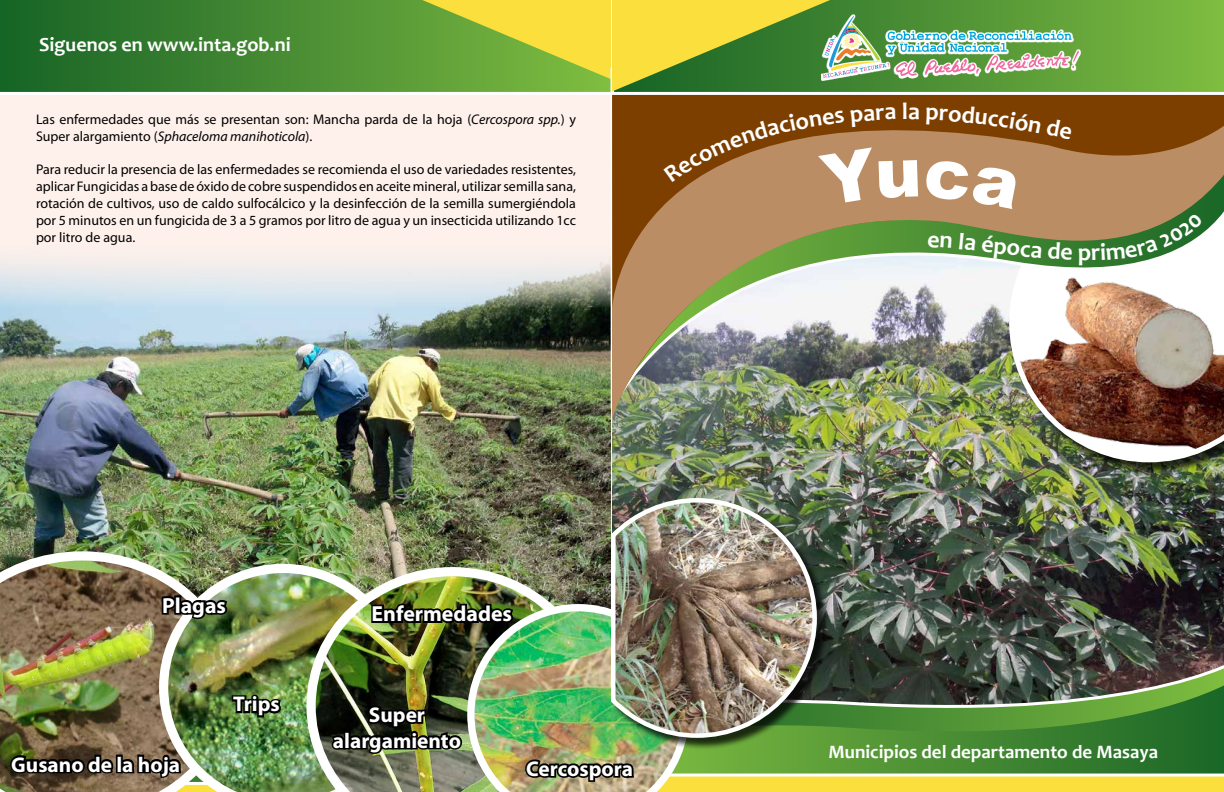
<style>
.page{position:relative;width:1224px;height:792px;background:#fff}
.page>*{position:absolute;margin:0;border:0;box-sizing:border-box;transform-origin:0 0}
.t1{font:700 24px "Candara";color:#fff}
.t2{font:700 21.8px "Myriad Pro";color:#fff}
.t3{font:700 21.4px/25.6px "Myriad Pro";color:#fff;text-align:center}
.t4{font:700 20px "Candara";color:#fff}
.t5{font:700 19px "Candara";color:#fff}
.t6{font:14px/16.8px "Myriad Pro";color:#000}
.s1{font-style:italic}
</style>
<div class="page">
<div style="left:0;top:92px;width:633px;height:700px;background:#fef1eb"></div>
<img style="left:0;top:260px;width:609px;height:333px">
<img style="left:0;top:551px;width:235px;height:42px">
<svg style="left:0;top:0;width:609px;height:95px;background:#448739"></svg>
<img style="left:609px;top:92px;width:615px;height:501px">
<svg style="left:611px;top:0;width:613px;height:95px;background:#72b13d"></svg>
<svg style="left:422px;top:0;width:657px;height:92px;background:#9cb84f"></svg>
<img style="left:612px;top:69px;width:612px;height:351px">
<img style="left:159px;top:564px;width:248px;height:29px">
<img style="left:306px;top:567px;width:292px;height:26px">
<img style="left:609px;top:496px;width:210px;height:97px">
<img style="left:0;top:593px;width:1224px;height:199px">
<svg style="left:928px;top:235px;width:24px;height:13px"></svg>
<svg style="left:959px;top:232px;width:83px;height:27px;background:#518b3e"></svg>
<svg style="left:1048px;top:242px;width:24px;height:18px"></svg>
<svg style="left:1092px;top:213px;width:111px;height:47px;background:#6e8a56"></svg>
<div style="left:925px;top:160px;width:94px;height:50px;background:#ba8d65"></div>
<svg style="left:663px;top:108px;width:256px;height:98px;background:#9f6b3a"></svg>
<svg style="left:926px;top:105px;width:146px;height:35px;background:#814609"></svg>
<h3 class="t4" style="left:39px;top:32px;width:253px">Siguenos en www.inta.gob.ni</h3>
<p class="t6" style="left:36px;top:111px;width:542px">Las enfermedades que más se presentan son: Mancha parda de la hoja (<span class="s1">Cercospora spp.</span>) y<br>Super alargamiento (<span class="s1">Sphaceloma manihoticola</span>).</p>
<p class="t6" style="left:36px;top:161px;width:542px;text-align:justify">Para reducir la presencia de las enfermedades se recomienda el uso de variedades resistentes, aplicar Fungicidas a base de óxido de cobre suspendidos en aceite mineral, utilizar semilla sana, rotación de cultivos, uso de caldo sulfocálcico y la desinfección de la semilla sumergiéndola por 5 minutos en un fungicida de 3 a 5 gramos por litro de agua y un insecticida utilizando 1cc por litro de agua.</p>
<h2 class="t2" style="left:162px;top:591px;width:66px">Plagas</h2>
<h3 class="t3" style="left:11px;top:751px;width:170px">Gusano de la hoja</h3>
<h3 class="t3" style="left:233px;top:691px;width:48px">Trips</h3>
<h2 class="t2" style="left:372px;top:600px;width:142px">Enfermedades</h2>
<h3 class="t3" style="left:333px;top:701px;width:130px">Super alargamiento</h3>
<h3 class="t3" style="left:526px;top:755px;width:108px">Cercospora</h3>
<h1 class="t1" style="left:902px;top:96px;width:8px">l</h1>
<h1 class="t1" style="left:1078px;top:237px;width:15px">p</h1>
<h3 class="t5" style="left:828px;top:740px;width:331px">Municipios del departamento de Masaya</h3>
</div>
